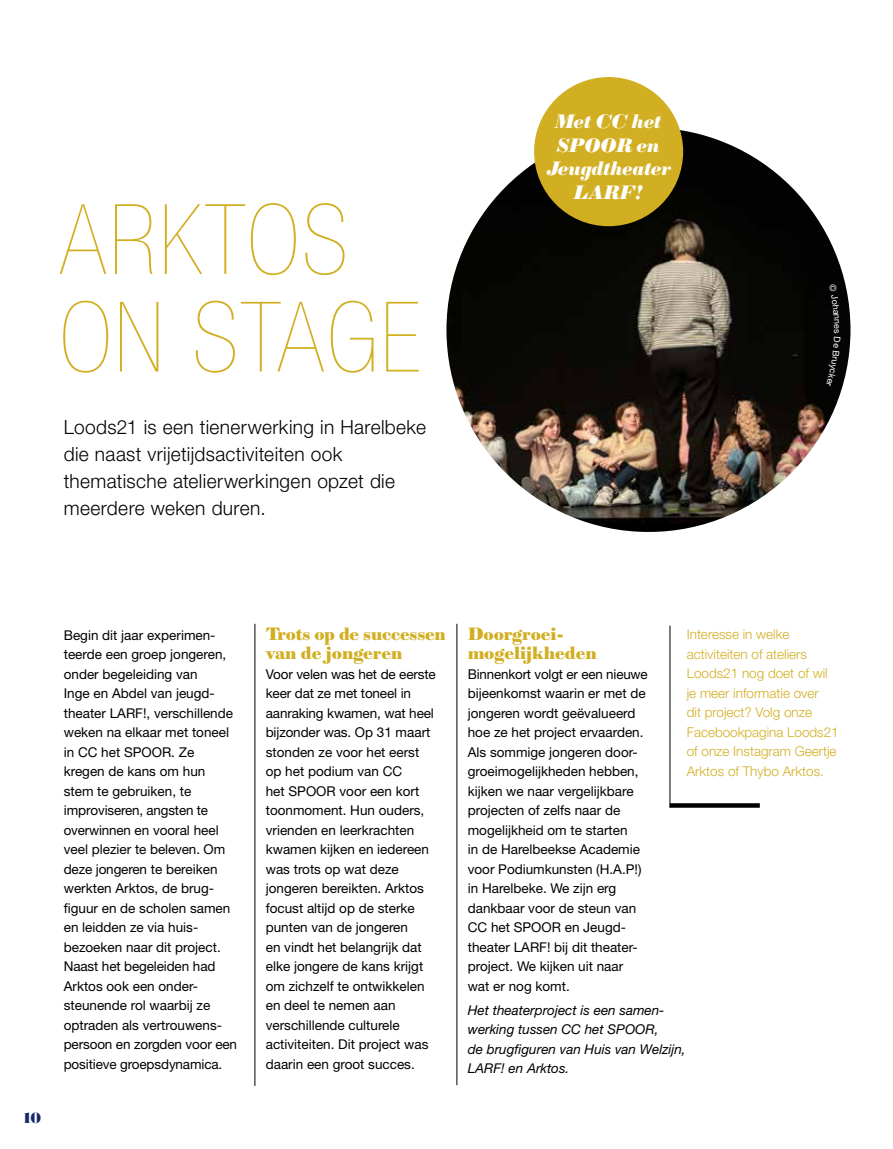
<style>
.page{position:relative;width:893px;height:1149px;background:#fff}
.page>*{position:absolute;margin:0;border:0;box-sizing:border-box;transform-origin:0 0}
.t1{font:200 condensed 97.5px/97.5px "Helvetica Neue LT Std";letter-spacing:.03em;color:#d2af22}
.t2{font:300 19.5px/27px "Helvetica Neue LT Std";letter-spacing:.02em;color:#000}
.t3{font:italic 500 19.5px/23.4px "Sybarite";color:#fff;text-align:center}
.t4{font:18px/19.5px "Sybarite Small";color:#d2af22}
.t5{font:15px "Sybarite Huge";color:#192a67}
.t6{font:13.5px/19.5px "Helvetica Neue LT Std";color:#000}
.t7{font:300 13.5px/19.5px "Helvetica Neue LT Std";color:#d2af22}
.t8{font:italic 13.5px/19.5px "Helvetica Neue LT Std";color:#000}
.t9{font:9px "Helvetica Neue LT Std";color:#fff}
</style>
<div class="page">
<img style="left:446px;top:128px;width:404px;height:403px;border-radius:202px">
<hr style="left:255px;top:623px;width:1px;height:462px;background:#000">
<hr style="left:457px;top:623px;width:1px;height:461px;background:#000">
<hr style="left:670px;top:625px;width:1px;height:182px;background:#000">
<svg style="left:670px;top:803px;width:90px;height:4px"></svg>
<div style="left:534px;top:77px;width:149px;height:149px;background:#d2af22;border-radius:50%"></div>
<svg style="left:829px;top:284px;width:10px;height:45px"></svg>
<svg style="left:826px;top:337px;width:15px;height:49px"></svg>
<h1 class="t1" style="left:60px;top:190px;width:362px">ARKTOS<br>ON STAGE</h1>
<h2 class="t2" style="left:64px;top:413px;width:364px">Loods21 is een tienerwerking in Harelbeke die naast vrijetijdsactiviteiten ook thematische atelierwerkingen opzet die meerdere weken duren.</h2>
<h2 class="t3" style="left:548px;top:110px;width:126px">Met CC het<br>SPOOR en<br>Jeugdtheater<br>LARF!</h2>
<p class="t9" style="left:843px;top:329px;width:6px;rotate:90deg">s</p>
<p class="t5" style="left:24px;top:1107px;width:19px">10</p>
<p class="t6" style="left:64px;top:624px;width:175px">Begin dit jaar experimen&shy;teerde een groep jongeren, onder begeleiding van<br>Inge en Abdel van jeugd&shy;theater LARF!, verschillende weken na elkaar met toneel in CC het SPOOR. Ze kregen de kans om hun stem te gebruiken, te improviseren, angsten te overwinnen en vooral heel veel plezier te beleven. Om deze jongeren te bereiken werkten Arktos, de brug&shy;figuur en de scholen samen en leidden ze via huis&shy;bezoeken naar dit project.<br>Naast het begeleiden had<br>Arktos ook een onder&shy;steunende rol waarbij ze optraden als vertrouwens&shy;persoon en zorgden voor een positieve groepsdynamica.</p>
<h3 class="t4" style="left:266px;top:623px;width:182px">Trots op de successen van de jongeren</h3>
<p class="t6" style="left:266px;top:663px;width:172px">Voor velen was het de eerste keer dat ze met toneel in aanraking kwamen, wat heel bijzonder was. Op 31 maart stonden ze voor het eerst op het podium van CC<br>het SPOOR voor een kort toonmoment. Hun ouders, vrienden en leerkrachten kwamen kijken en iedereen was trots op wat deze jongeren bereikten. Arktos focust altijd op de sterke punten van de jongeren<br>en vindt het belangrijk dat elke jongere de kans krijgt om zichzelf te ontwikkelen en deel te nemen aan verschillende culturele activiteiten. Dit project was daarin een groot succes.</p>
<h3 class="t4" style="left:468px;top:623px;width:130px">Doorgroei&shy;mogelijkheden</h3>
<p class="t6" style="left:468px;top:663px;width:181px">Binnenkort volgt er een nieuwe bijeenkomst waarin er met de jongeren wordt geëvalueerd hoe ze het project ervaarden.<br>Als sommige jongeren door&shy;groeimogelijkheden hebben, kijken we naar vergelijkbare projecten of zelfs naar de mogelijkheid om te starten<br>in de Harelbeekse Academie voor Podiumkunsten (H.A.P!) in Harelbeke. We zijn erg dankbaar voor de steun van<br>CC het SPOOR en Jeugd&shy;theater LARF! bij dit theater&shy;project. We kijken uit naar wat er nog komt.</p>
<p class="t8" style="left:468px;top:999px;width:219px">Het theaterproject is een samen&shy;werking tussen CC het SPOOR,<br>de brugfiguren van Huis van Welzijn,<br>LARF! en Arktos.</p>
<p class="t7" style="left:687px;top:624px;width:154px">Interesse in welke activiteiten of ateliers<br>Loods21 nog doet of wil je meer informatie over<br>dit project? Volg onze<br>Facebookpagina Loods21 of onze Instagram Geertje<br>Arktos of Thybo Arktos.</p>
</div>
